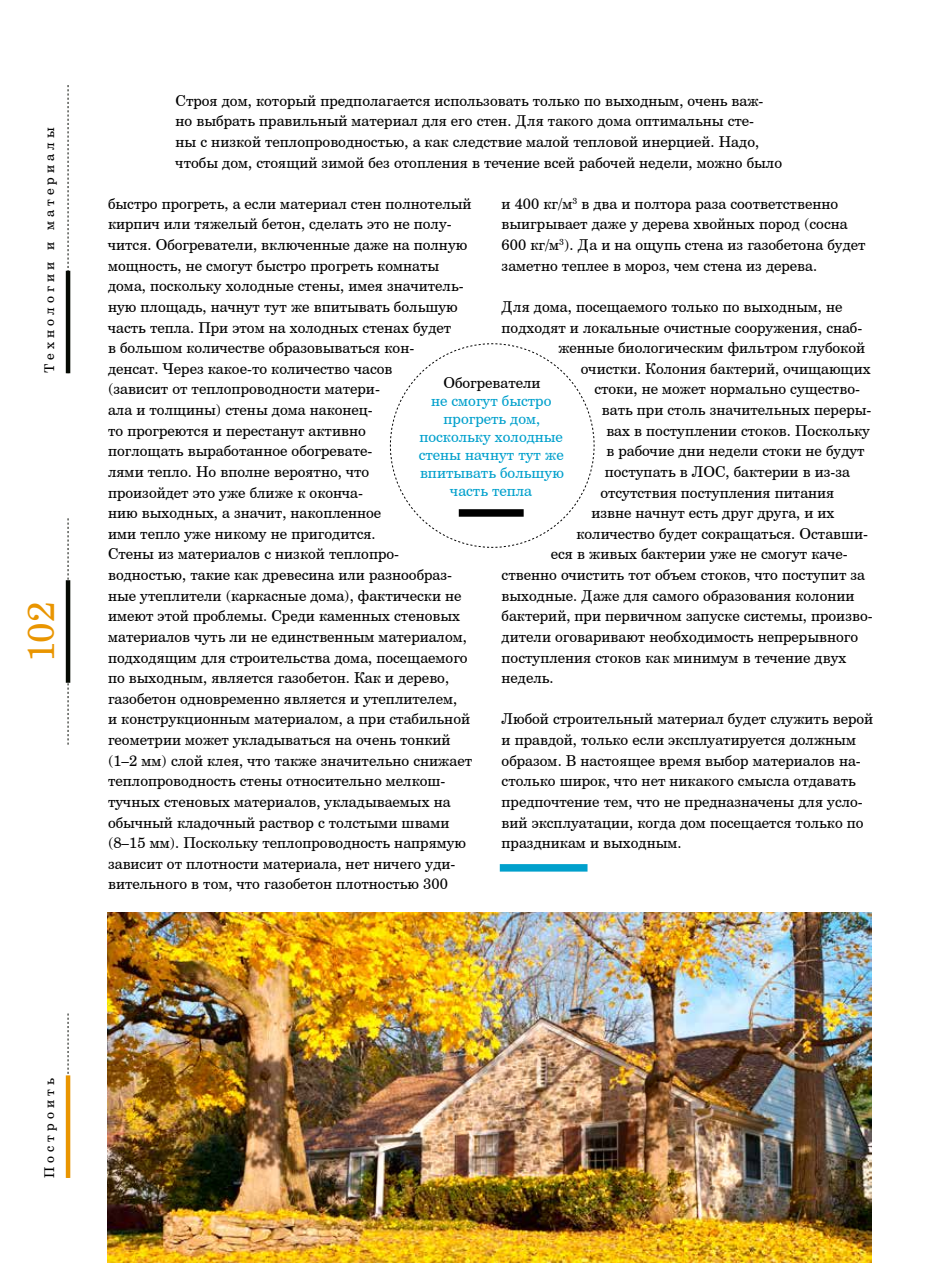
<style>
.page{position:relative;width:936px;height:1263px;background:#fff}
.page>*{position:absolute;margin:0;border:0;box-sizing:border-box;transform-origin:0 0}
.t1{font:37.5px "Century Schlbk Cyrillic BT";color:#e99500}
.t2{font:15px/20.5px "Century Schlbk Cyrillic BT";color:#000}
.t3{font:15px/18px "Century Schlbk Cyrillic BT";color:#00a0cc;text-align:center}
.t4{font:13.5px "Century Schlbk Cyrillic BT";letter-spacing:.3em;color:#000}
</style>
<div class="page">
<img style="left:107px;top:912px;width:764px;height:351px">
<div style="left:500px;top:864px;width:87px;height:7px;background:#00a0cc"></div>
<svg style="left:390px;top:343px;width:204px;height:205px"></svg>
<svg style="left:68px;top:1013px;width:1px;height:61px"></svg>
<svg style="left:68px;top:518px;width:1px;height:227px"></svg>
<svg style="left:68px;top:85px;width:1px;height:186px"></svg>
<hr style="left:66px;top:580px;width:4px;height:103px;background:#060a03">
<hr style="left:66px;top:271px;width:4px;height:102px;background:#060a03">
<hr style="left:66px;top:1075px;width:4px;height:103px;background:#e99500">
<p class="t4" style="left:41px;top:373px;width:247px;rotate:-90deg">Технологии и материалы</p>
<h1 class="t1" style="left:18px;top:661px;width:62px;rotate:-90deg">102</h1>
<p class="t2" style="left:176px;top:90px;width:608px">Строя дом, который предполагается использовать только по выходным, очень важ&shy;но выбрать правильный материал для его стен. Для такого дома оптимальны сте-<br>ны с низкой теплопроводностью, а как следствие малой тепловой инерцией. Надо, чтобы дом, стоящий зимой без отопления в течение всей рабочей недели, можно было</p>
<p class="t2" style="left:108px;top:193px;width:365px">быстро прогреть, а если материал стен полнотелый кирпич или тяжелый бетон, сделать это не полу&shy;чится. Обогреватели, включенные даже на полную мощность, не смогут быстро прогреть комнаты дома, поскольку холодные стены, имея значитель&shy;ную площадь, начнут тут же впитывать большую часть тепла. При этом на холодных стенах будет<br>в большом количестве образовываться кон-<br>денсат. Через какое-то количество часов<br>(зависит от теплопроводности матери-<br>ала и толщины) стены дома наконец-<br>то прогреются и перестанут активно<br>поглощать выработанное обогревате-<br>лями тепло. Но вполне вероятно, что<br>произойдет это уже ближе к оконча-<br>нию выходных, а значит, накопленное<br>ими тепло уже никому не пригодится.<br>Стены из материалов с низкой теплопро&shy;водностью, такие как древесина или разнообраз&shy;ные утеплители (каркасные дома), фактически не имеют этой проблемы. Среди каменных стеновых материалов чуть ли не единственным материалом, подходящим для строительства дома, посещаемого по выходным, является газобетон. Как и дерево, газобетон одновременно является и утеплителем,<br>и конструкционным материалом, а при стабильной геометрии может укладываться на очень тонкий (1–2 мм) слой клея, что также значительно снижает теплопроводность стены относительно мелкош&shy;тучных стеновых материалов, укладываемых на обычный кладочный раствор с толстыми швами (8–15 мм). Поскольку теплопроводность напрямую зависит от плотности материала, нет ничего уди&shy;вительного в том, что газобетон плотностью 300</p>
<p class="t2" style="left:501px;top:193px;width:365px">и 400 кг/м<sup>3</sup> в два и полтора раза соответственно выигрывает даже у дерева хвойных пород (сосна 600 кг/м<sup>3</sup>). Да и на ощупь стена из газобетона будет заметно теплее в мороз, чем стена из дерева.</p>
<p class="t2" style="left:501px;top:296px;width:342px">Для дома, посещаемого только по выходным, не</p>
<p class="t2" style="left:501px;top:317px;width:362px">подходят и локальные очистные сооружения, снаб-</p>
<p class="t2" style="left:558px;top:337px;width:308px">женные биологическим фильтром глубокой</p>
<p class="t2" style="left:581px;top:358px;width:291px">очистки. Колония бактерий, очищающих</p>
<p class="t2" style="left:594px;top:379px;width:267px">стоки, не может нормально существо-</p>
<p class="t2" style="left:602px;top:399px;width:271px">вать при столь значительных переры-</p>
<p class="t2" style="left:606px;top:420px;width:265px">вах в поступлении стоков. Поскольку</p>
<p class="t2" style="left:606px;top:440px;width:260px">в рабочие дни недели стоки не будут</p>
<p class="t2" style="left:605px;top:461px;width:247px">поступать в ЛОС, бактерии в из-за</p>
<p class="t2" style="left:600px;top:482px;width:235px">отсутствия поступления питания</p>
<p class="t2" style="left:591px;top:502px;width:245px">извне начнут есть друг друга, и их</p>
<p class="t2" style="left:576px;top:523px;width:293px">количество будет сокращаться. Оставши-</p>
<p class="t2" style="left:551px;top:544px;width:298px">еся в живых бактерии уже не смогут каче-</p>
<p class="t2" style="left:501px;top:564px;width:365px">ственно очистить тот объем стоков, что поступит за</p>
<p class="t2" style="left:501px;top:585px;width:354px">выходные. Даже для самого образования колонии</p>
<p class="t2" style="left:501px;top:605px;width:372px">бактерий, при первичном запуске системы, произво-</p>
<p class="t2" style="left:501px;top:626px;width:358px">дители оговаривают необходимость непрерывного</p>
<p class="t2" style="left:501px;top:647px;width:346px">поступления стоков как минимум в течение двух</p>
<p class="t2" style="left:501px;top:667px;width:54px">недель.</p>
<p class="t2" style="left:501px;top:708px;width:373px">Любой строительный материал будет служить верой и правдой, только если эксплуатируется должным образом. В настоящее время выбор материалов на&shy;столько широк, что нет никакого смысла отдавать предпочтение тем, что не предназначены для усло&shy;вий эксплуатации, когда дом посещается только по праздникам и выходным.</p>
<p class="t2" style="left:443px;top:373px;width:99px">Обогреватели</p>
<p class="t3" style="left:419px;top:392px;width:147px">не смогут быстро прогреть дом, поскольку холодные стены начнут тут же впитывать большую часть тепла</p>
<p class="t4" style="left:41px;top:1178px;width:101px;rotate:-90deg">Построить</p>
</div>
